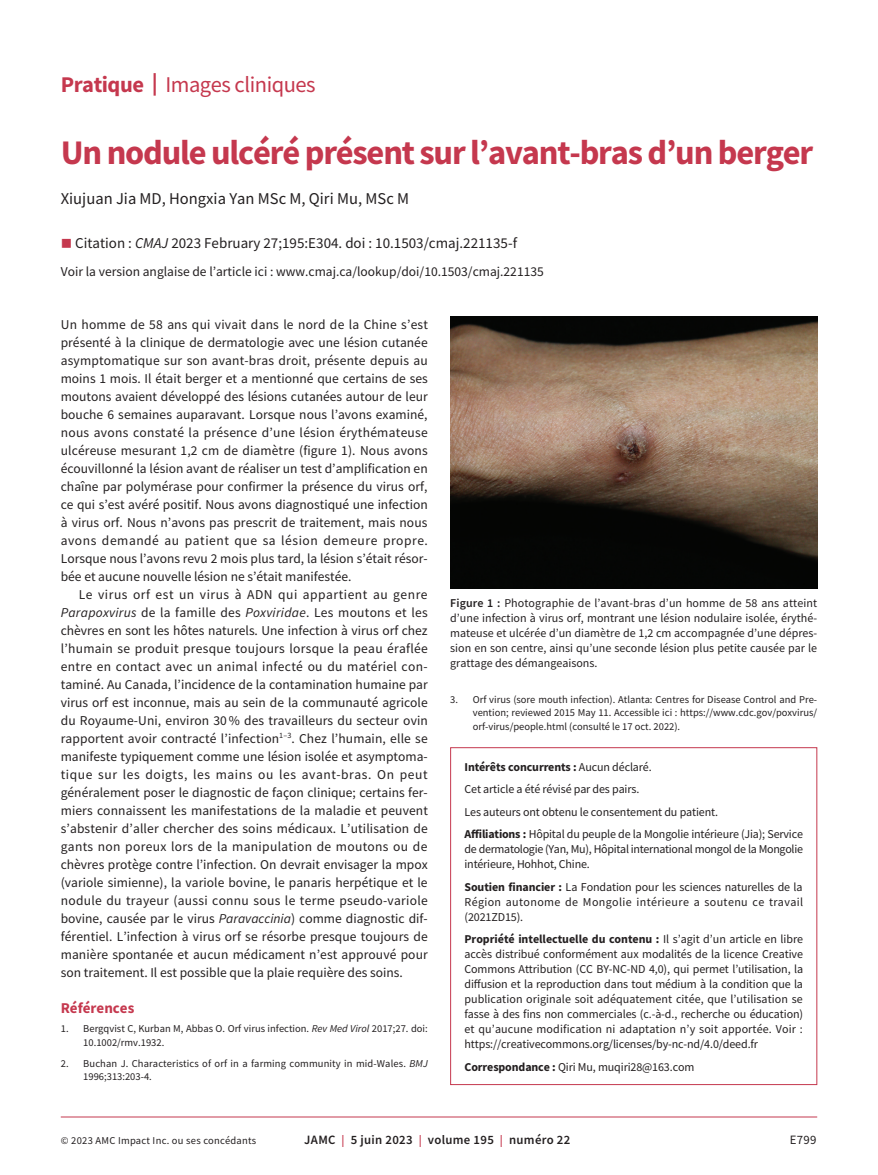
<style>
.page{position:relative;width:878px;height:1175px;background:#fff}
.page>*{position:absolute;margin:0;border:0;box-sizing:border-box;transform-origin:0 0}
.t1{font:700 34.5px "Source Sans Pro";letter-spacing:-.035em;color:#c5384e}
.t2{font:22.5px "Source Sans Pro";letter-spacing:-.02em;color:#c5384e}
.t3{font:16.5px "Source Sans Pro";color:#231f20}
.t4{font:15px "Source Sans Pro";color:#231f20}
.t5{font:700 15px "Source Sans Pro";color:#c5384e}
.t6{font:13.5px/18px "Source Sans Pro";color:#231f20;text-align:justify}
.t7{font:600 12.75px "Source Sans Pro";letter-spacing:.025em;color:#231f20}
.t8{font:12.75px "Source Sans Pro";color:#231f20}
.t9{font:12px/15px "Source Sans Pro";letter-spacing:-.01em;color:#231f20;text-align:justify}
.t10{font:10.5px/13.5px "Source Sans Pro";color:#231f20}
.t11{font:10.5px "Source Sans Pro";letter-spacing:.025em;color:#231f20}
.s1{font-weight:700}
.s2{color:#c5384e}
.s3{font-style:italic}
.s4{font-weight:600}
.s5{font-size:12px;color:#c5384e}
</style>
<div class="page">
<hr style="left:61px;top:1116px;width:756px;height:1px;background:#c5384e">
<img style="left:450px;top:317px;width:367px;height:272px">
<div style="left:450px;top:747px;width:367px;height:337px;border:1px solid #c5384e"></div>
<h2 class="t2" style="left:61px;top:70px;width:256px"><span class="s1">Pratique |</span> Images cliniques</h2>
<h1 class="t1" style="left:61px;top:129px;width:754px">Un nodule ulcéré présent sur l’avant-bras d’un berger</h1>
<p class="t3" style="left:61px;top:188px;width:350px">Xiujuan Jia MD, Hongxia Yan MSc M, Qiri Mu, MSc M</p>
<p class="t4" style="left:61px;top:233px;width:458px"><span class="s2">■</span> Citation : <span class="s3">CMAJ</span> 2023 February 27;195:E304. doi : 10.1503/cmaj.221135-f</p>
<p class="t6" style="left:61px;top:263px;width:484px">Voir la version anglaise de l’article ici : www.cmaj.ca/lookup/doi/10.1503/cmaj.221135</p>
<p class="t6" style="left:61px;top:315px;width:369px">Un homme de 58 ans qui vivait dans le nord de la Chine s’est présenté à la clinique de dermatologie avec une lésion cutanée asymptomatique sur son avant-bras droit, présente depuis au moins 1 mois. Il était berger et a mentionné que certains de ses moutons avaient développé des lésions cutanées autour de leur bouche 6 semaines auparavant. Lorsque nous l’avons examiné, nous avons constaté la présence d’une lésion érythémateuse ulcéreuse mesurant 1,2 cm de diamètre (figure 1). Nous avons écouvillonné la lésion avant de réaliser un test d’amplification en chaîne par polymérase pour confirmer la présence du virus orf, ce qui s’est avéré positif. Nous avons diagnostiqué une infection à virus orf. Nous n’avons pas prescrit de traitement, mais nous avons demandé au patient que sa lésion demeure propre.<br>Lorsque nous l’avons revu 2 mois plus tard, la lésion s’était résor&shy;bée et aucune nouvelle lésion ne s’était manifestée.</p>
<p class="t6" style="left:61px;top:585px;width:369px;text-indent:18px">Le virus orf est un virus à ADN qui appartient au genre <span class="s3">Parapoxvirus</span> de la famille des <span class="s3">Poxviridae</span>. Les moutons et les chèvres en sont les hôtes naturels. Une infection à virus orf chez l’humain se produit presque toujours lorsque la peau éraflée entre en contact avec un animal infecté ou du matériel con&shy;taminé. Au Canada, l’incidence de la contamination humaine par virus orf est inconnue, mais au sein de la communauté agricole du Royaume-Uni, environ 30% des travailleurs du secteur ovin rapportent avoir contracté l’infection<sup>1–3</sup>. Chez l’humain, elle se manifeste typiquement comme une lésion isolée et asymptoma&shy;tique sur les doigts, les mains ou les avant-bras. On peut généralement poser le diagnostic de façon clinique; certains fer&shy;miers connaissent les manifestations de la maladie et peuvent s’abstenir d’aller chercher des soins médicaux. L’utilisation de gants non poreux lors de la manipulation de moutons ou de chèvres protège contre l’infection. On devrait envisager la mpox (variole simienne), la variole bovine, le panaris herpétique et le nodule du trayeur (aussi connu sous le terme pseudo-variole bovine, causée par le virus <span class="s3">Paravaccinia</span>) comme diagnostic dif&shy;férentiel. L’infection à virus orf se résorbe presque toujours de manière spontanée et aucun médicament n’est approuvé pour son traitement. Il est possible que la plaie requière des soins.</p>
<p class="t5" style="left:61px;top:997px;width:75px">Références</p>
<p class="t10" style="left:83px;top:1022px;width:346px;text-indent:-23px">1. Bergqvist C, Kurban M, Abbas O. Orf virus infection. <span class="s3">Rev Med Virol</span> 2017;27. doi:<br>10.1002/rmv.1932.</p>
<p class="t10" style="left:83px;top:1056px;width:346px;text-indent:-23px">2. Buchan J. Characteristics of orf in a farming community in mid-Wales. <span class="s3">BMJ<br></span>1996;313:203-4.</p>
<p class="t9" style="left:450px;top:596px;width:368px"><span class="s4">Figure 1 :</span> Photographie de l’avant-bras d’un homme de 58 ans atteint d’une infection à virus orf, montrant une lésion nodulaire isolée, érythé&shy;mateuse et ulcérée d’un diamètre de 1,2 cm accompagnée d’une dépres&shy;sion en son centre, ainsi qu’une seconde lésion plus petite causée par le grattage des démangeaisons.</p>
<p class="t10" style="left:473px;top:692px;width:346px;text-align:justify;text-indent:-23px">3. Orf virus (sore mouth infection). Atlanta: Centres for Disease Control and Pre&shy;vention; reviewed 2015 May 11. Accessible ici : https://www.cdc.gov/poxvirus/ orf-virus/people.html (consulté le 17 oct. 2022).</p>
<p class="t9" style="left:464px;top:755px;width:340px;line-height:22.5px;text-align:left"><span class="s1">Intérêts concurrents :</span> Aucun déclaré.<br>Cet article a été révisé par des pairs.<br>Les auteurs ont obtenu le consentement du patient.<br><span class="s1">Affiliations :</span> Hôpital du peuple de la Mongolie intérieure (Jia); Service</p>
<p class="t9" style="left:464px;top:841px;width:340px">de dermatologie (Yan, Mu), Hôpital international mongol de la Mongolie intérieure, Hohhot, Chine.</p>
<p class="t9" style="left:464px;top:879px;width:340px"><span class="s1">Soutien financier :</span> La Fondation pour les sciences naturelles de la Région autonome de Mongolie intérieure a soutenu ce travail (2021ZD15).</p>
<p class="t9" style="left:464px;top:931px;width:340px"><span class="s1">Propriété intellectuelle du contenu :</span> Il s’agit d’un article en libre accès distribué conformément aux modalités de la licence Creative Commons Attribution (CC BY-NC-ND 4,0), qui permet l’utilisation, la diffusion et la reproduction dans tout médium à la condition que la publication originale soit adéquatement citée, que l’utilisation se fasse à des fins non commerciales (c.-à-d., recherche ou éducation) et qu’aucune modification ni adaptation n’y soit apportée. Voir : https://creativecommons.org/licenses/by-nc-nd/4.0/deed.fr</p>
<p class="t9" style="left:464px;top:1059px;width:231px"><span class="s1">Correspondance :</span> Qiri Mu, muqiri28@163.com</p>
<p class="t11" style="left:61px;top:1134px;width:197px">© 2023 AMC Impact Inc. ou ses concédants</p>
<p class="t7" style="left:304px;top:1131px;width:267px">JAMC <span class="s5">|</span> 5 juin 2023 <span class="s5">|</span> volume 195 <span class="s5">|</span> numéro 22</p>
<p class="t8" style="left:789px;top:1132px;width:28px">E799</p>
</div>
